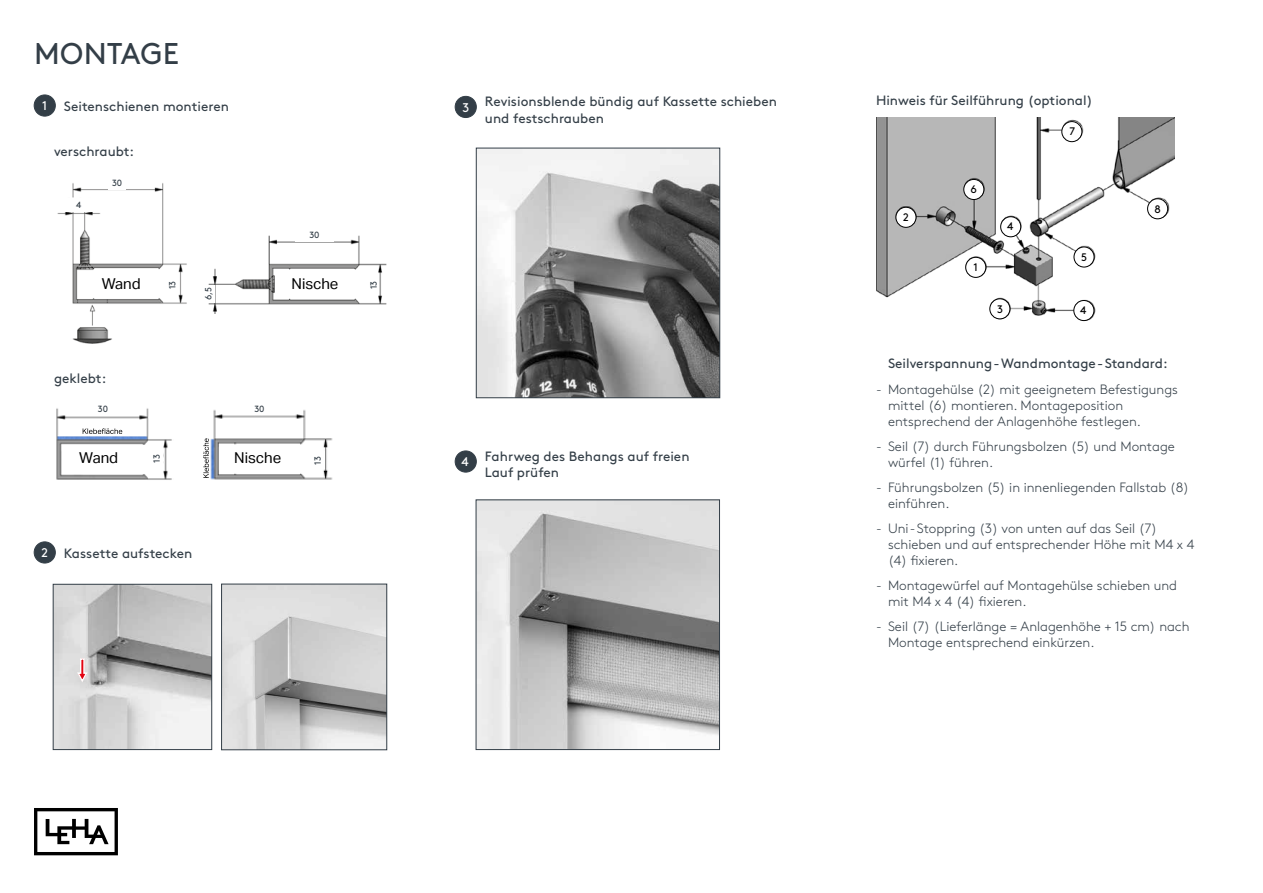
<style>
.page{position:relative;width:1263px;height:893px;background:#fff}
.page>*{position:absolute;margin:0;border:0;box-sizing:border-box;transform-origin:0 0}
.t1{font:30px "Brown Pro";letter-spacing:.01em;color:#333e47}
.t2{font:15px "Aktiv Grotesk";color:#000}
.t3{font:300 13.5px/16.2px "Brown Pro";color:#333e47}
.t4{font:13.5px/16.5px "Brown Pro";color:#333e47}
.t5{font:12.6px "Brown Pro";color:#fff}
.t6{font:10.95px "Brown Pro";color:#000}
.t7{font:9px "Brown Pro";color:#333e47}
.s1{font-size:12.6px;color:#fff}
</style>
<div class="page">
<svg style="left:34px;top:808px;width:84px;height:47px"></svg>
<div style="left:34px;top:95px;width:21px;height:21px;background:#333e47;border-radius:50%"></div>
<div style="left:34px;top:95px;width:21px;height:21px;border:1px solid #333e47;border-radius:50%"></div>
<div style="left:34px;top:542px;width:21px;height:21px;background:#333e47;border-radius:50%"></div>
<div style="left:34px;top:542px;width:21px;height:21px;border:1px solid #333e47;border-radius:50%"></div>
<div style="left:455px;top:96px;width:21px;height:22px;background:#333e47;border-radius:50%"></div>
<div style="left:455px;top:96px;width:21px;height:22px;border:1px solid #333e47;border-radius:50%"></div>
<div style="left:455px;top:451px;width:21px;height:21px;background:#333e47;border-radius:50%"></div>
<div style="left:455px;top:451px;width:21px;height:21px;border:1px solid #333e47;border-radius:50%"></div>
<img style="left:876px;top:118px;width:298px;height:204px">
<div style="left:1074px;top:247px;width:20px;height:20px;background:#fff;border-radius:50%"></div>
<div style="left:1073px;top:246px;width:21px;height:22px;border:1px solid #000;border-radius:50%"></div>
<div style="left:1147px;top:199px;width:21px;height:20px;background:#fff;border-radius:50%"></div>
<div style="left:1147px;top:198px;width:21px;height:21px;border:1px solid #000;border-radius:50%"></div>
<div style="left:1074px;top:300px;width:20px;height:21px;background:#fff;border-radius:50%"></div>
<div style="left:1073px;top:300px;width:21px;height:21px;border:1px solid #000;border-radius:50%"></div>
<div style="left:990px;top:299px;width:20px;height:20px;background:#fff;border-radius:50%"></div>
<div style="left:989px;top:298px;width:21px;height:21px;border:1px solid #000;border-radius:50%"></div>
<div style="left:966px;top:257px;width:20px;height:20px;background:#fff;border-radius:50%"></div>
<div style="left:965px;top:257px;width:21px;height:21px;border:1px solid #000;border-radius:50%"></div>
<div style="left:1001px;top:217px;width:20px;height:20px;background:#fff;border-radius:50%"></div>
<div style="left:1000px;top:216px;width:21px;height:21px;border:1px solid #000;border-radius:50%"></div>
<div style="left:1062px;top:122px;width:20px;height:20px;background:#fff;border-radius:50%"></div>
<div style="left:1061px;top:121px;width:21px;height:21px;border:1px solid #000;border-radius:50%"></div>
<div style="left:896px;top:207px;width:20px;height:20px;background:#fff;border-radius:50%"></div>
<div style="left:895px;top:207px;width:21px;height:21px;border:1px solid #000;border-radius:50%"></div>
<div style="left:964px;top:179px;width:20px;height:21px;background:#fff;border-radius:50%"></div>
<div style="left:963px;top:179px;width:21px;height:21px;border:1px solid #000;border-radius:50%"></div>
<img style="left:57px;top:183px;width:130px;height:161px">
<img style="left:208px;top:235px;width:179px;height:79px">
<img style="left:210px;top:410px;width:123px;height:70px">
<img style="left:56px;top:408px;width:116px;height:72px">
<svg style="left:83px;top:428px;width:39px;height:6px"></svg>
<svg style="left:203px;top:438px;width:6px;height:40px"></svg>
<img style="left:55px;top:586px;width:155px;height:162px">
<div style="left:53px;top:584px;width:159px;height:166px;border:1px solid #333e47"></div>
<svg style="left:76px;top:658px;width:13px;height:26px"></svg>
<img style="left:223px;top:586px;width:162px;height:162px">
<div style="left:221px;top:584px;width:166px;height:166px;border:1px solid #333e47"></div>
<img style="left:478px;top:150px;width:240px;height:246px">
<div style="left:476px;top:148px;width:244px;height:250px;border:1px solid #333e47"></div>
<img style="left:478px;top:502px;width:240px;height:246px">
<div style="left:476px;top:500px;width:244px;height:250px;border:1px solid #333e47"></div>
<div style="left:150px;top:449px;width:13px;height:18px;background:#fff"></div>
<div style="left:91px;top:401px;width:24px;height:15px;background:#fff"></div>
<div style="left:247px;top:400px;width:25px;height:15px;background:#fff"></div>
<div style="left:311px;top:451px;width:13px;height:17px;background:#fff"></div>
<div style="left:366px;top:276px;width:13px;height:18px;background:#fff"></div>
<div style="left:165px;top:273px;width:14px;height:17px;background:#fff"></div>
<div style="left:201px;top:285px;width:14px;height:17px;background:#fff"></div>
<div style="left:108px;top:176px;width:18px;height:13px;background:#fff"></div>
<div style="left:62px;top:198px;width:39px;height:14px;background:#fff"></div>
<div style="left:295px;top:228px;width:39px;height:14px;background:#fff"></div>
<h1 class="t1" style="left:34px;top:31px;width:146px">MONTAGE</h1>
<p class="t4" style="left:42px;top:97px;width:188px"><span class="s1">1</span> Seitenschienen montieren</p>
<p class="t4" style="left:54px;top:142px;width:82px">verschraubt:</p>
<p class="t7" style="left:76px;top:198px;width:7px">4</p>
<p class="t7" style="left:112px;top:176px;width:12px">30</p>
<p class="t7" style="left:309px;top:228px;width:12px">30</p>
<p class="t2" style="left:102px;top:275px;width:41px">Wand</p>
<p class="t2" style="left:291px;top:275px;width:48px">Nische</p>
<p class="t7" style="left:165px;top:289px;width:10px;rotate:-90deg">13</p>
<p class="t7" style="left:201px;top:300px;width:15px;rotate:-90deg">6,5</p>
<p class="t4" style="left:54px;top:369px;width:54px">geklebt:</p>
<p class="t7" style="left:98px;top:402px;width:12px">30</p>
<p class="t7" style="left:254px;top:402px;width:12px">30</p>
<p class="t2" style="left:79px;top:449px;width:40px">Wand</p>
<p class="t2" style="left:234px;top:449px;width:48px">Nische</p>
<p class="t7" style="left:150px;top:463px;width:10px;rotate:-90deg">13</p>
<p class="t7" style="left:311px;top:465px;width:10px;rotate:-90deg">13</p>
<p class="t7" style="left:367px;top:289px;width:10px;rotate:-90deg">13</p>
<p class="t4" style="left:41px;top:543px;width:152px"><span class="s1">2</span> Kassette aufstecken</p>
<p class="t5" style="left:462px;top:98px;width:8px">3</p>
<p class="t4" style="left:485px;top:92px;width:293px">Revisionsblende bündig auf Kassette schieben und festschrauben</p>
<p class="t5" style="left:462px;top:452px;width:9px">4</p>
<p class="t4" style="left:485px;top:447px;width:206px">Fahrweg des Behangs auf freien<br>Lauf prüfen</p>
<p class="t4" style="left:876px;top:91px;width:218px">Hinweis für Seilführung (optional)</p>
<p class="t6" style="left:903px;top:209px;width:7px">2</p>
<p class="t6" style="left:970px;top:181px;width:8px">6</p>
<p class="t6" style="left:973px;top:259px;width:6px">1</p>
<p class="t6" style="left:1007px;top:218px;width:8px">4</p>
<p class="t6" style="left:1069px;top:123px;width:7px">7</p>
<p class="t6" style="left:1081px;top:249px;width:8px">5</p>
<p class="t6" style="left:997px;top:301px;width:7px">3</p>
<p class="t6" style="left:1080px;top:302px;width:8px">4</p>
<p class="t6" style="left:1155px;top:201px;width:8px">8</p>
<p class="t4" style="left:888px;top:354px;width:281px">Seilverspannung-Wandmontage-Standard:</p>
<p class="t3" style="left:888px;top:380px;width:291px;text-indent:-12px">- Montagehülse (2) mit geeignetem Befestigungs mittel (6) montieren. Montageposition entsprechend der Anlagenhöhe festlegen.</p>
<p class="t3" style="left:888px;top:437px;width:288px;text-indent:-12px">- Seil (7) durch Führungsbolzen (5) und Montage würfel (1) führen.</p>
<p class="t3" style="left:888px;top:478px;width:303px;text-indent:-12px">- Führungsbolzen (5) in innenliegenden Fallstab (8) einführen.</p>
<p class="t3" style="left:888px;top:519px;width:308px;text-indent:-12px">- Uni-Stoppring (3) von unten auf das Seil (7) schieben und auf entsprechender Höhe mit M4 x 4 (4) fixieren.</p>
<p class="t3" style="left:888px;top:576px;width:291px;text-indent:-12px">- Montagewürfel auf Montagehülse schieben und mit M4 x 4 (4) fixieren.</p>
<p class="t3" style="left:888px;top:617px;width:303px;text-indent:-12px">- Seil (7) (Lieferlänge = Anlagenhöhe + 15 cm) nach<br>Montage entsprechend einkürzen.</p>
</div>
